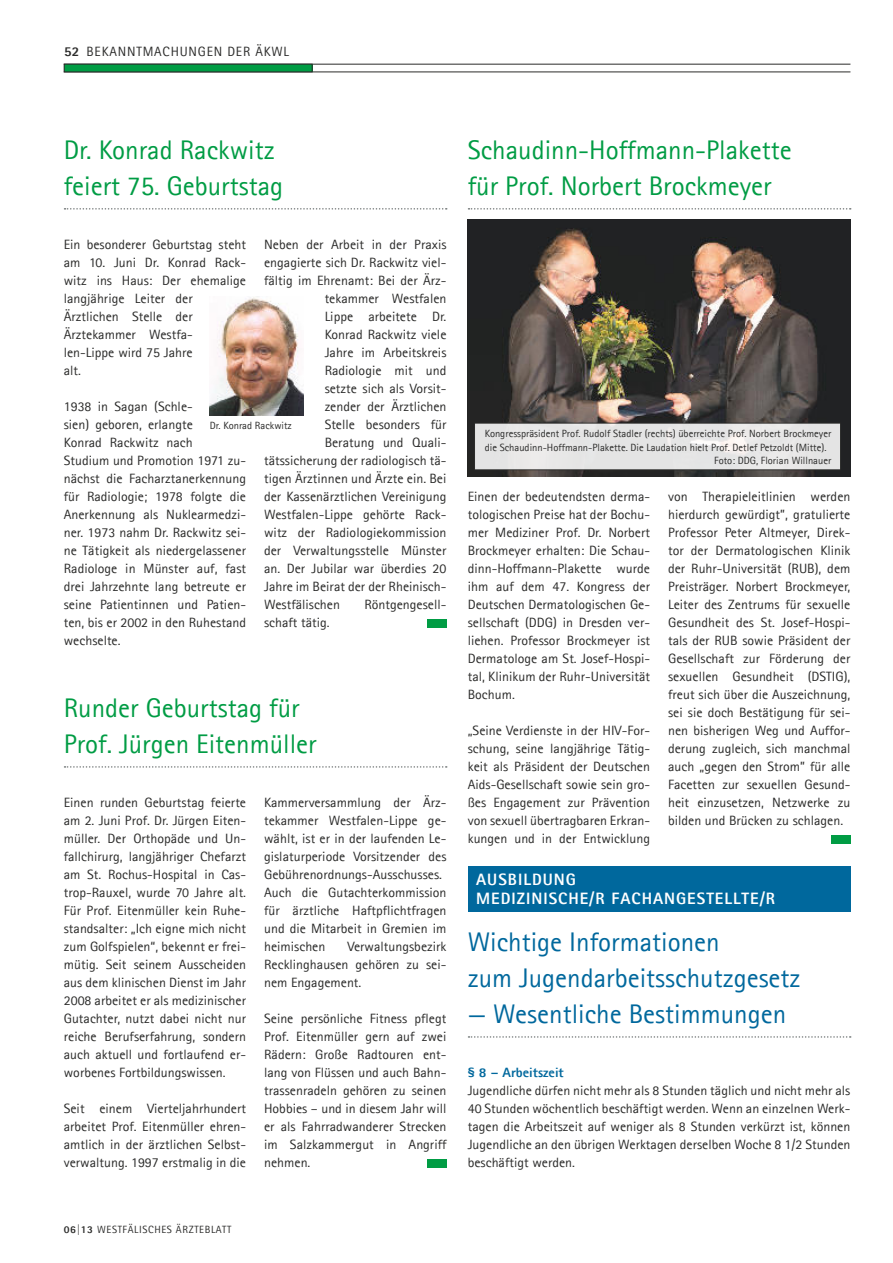
<style>
.page{position:relative;width:893px;height:1263px;background:#fff}
.page>*{position:absolute;margin:0;border:0;box-sizing:border-box;transform-origin:0 0}
.t1{font:27px/36px "Agfa Rotis Sans Serif";color:#009c44}
.t2{font:27px/36px "Agfa Rotis Sans Serif";color:#00689d}
.t3{font:800 16.5px/19.5px "Agfa Rotis Sans Serif";letter-spacing:.06em;color:#fff}
.t4{font:13.5px/18px "Agfa Rotis Sans Serif";color:#2b2b2a;text-align:justify}
.t5{font:13.5px "Agfa Rotis Sans Serif";letter-spacing:.06em;color:#2b2b2a}
.t6{font:800 13.5px "Agfa Rotis Sans Serif";color:#00689d}
.t7{font:10.5px "Agfa Rotis Sans Serif";color:#2b2b2a}
.t8{font:10.5px "Agfa Rotis Sans Serif";letter-spacing:.06em;color:#2b2b2a}
.s1{font-weight:800}
</style>
<div class="page">
<hr style="left:64px;top:64px;width:786px;height:1px;background:#2b2b2a">
<hr style="left:64px;top:72px;width:786px;height:1px;background:#2b2b2a">
<div style="left:64px;top:64px;width:248px;height:8px;background:#009c44"></div>
<div style="left:64px;top:64px;width:249px;height:8px;border:1px solid #2b2b2a"></div>
<div style="left:468px;top:866px;width:382px;height:45px;background:#00689d"></div>
<svg style="left:468px;top:1036px;width:383px;height:2px"></svg>
<div style="left:427px;top:1159px;width:19px;height:8px;background:#009c44"></div>
<svg style="left:65px;top:766px;width:382px;height:2px"></svg>
<div style="left:427px;top:619px;width:19px;height:8px;background:#009c44"></div>
<div style="left:831px;top:835px;width:19px;height:8px;background:#009c44"></div>
<img style="left:210px;top:296px;width:93px;height:119px">
<svg style="left:65px;top:208px;width:382px;height:2px"></svg>
<svg style="left:468px;top:208px;width:383px;height:2px"></svg>
<img style="left:468px;top:220px;width:382px;height:256px">
<div style="left:474px;top:423px;width:366px;height:47px;background:#e5e5e5"></div>
<div style="left:474px;top:423px;width:367px;height:47px;border:1px solid #2b2b2a"></div>
<p class="t5" style="left:64px;top:44px;width:226px"><span class="s1">52</span> BEKANNTMACHUNGEN DER ÄKWL</p>
<h1 class="t1" style="left:64px;top:132px;width:221px">Dr. Konrad Rackwitz feiert 75. Geburtstag</h1>
<h1 class="t1" style="left:468px;top:132px;width:325px">Schaudinn-Hoffmann-Plakette für Prof. Norbert Brockmeyer</h1>
<p class="t4" style="left:64px;top:236px;width:184px;text-align:left">Ein besonderer Geburtstag steht am 10. Juni Dr. Konrad Rack&shy;witz ins Haus: Der ehemalige langjährige Leiter der<br>Ärztlichen Stelle der<br>Ärztekammer Westfa&shy;len-Lippe wird 75 Jahre<br>alt.</p>
<p class="t4" style="left:64px;top:398px;width:184px;text-align:left">1938 in Sagan (Schle-<br>sien) geboren, erlangte<br>Konrad Rackwitz nach<br>Studium und Promotion 1971 zu&shy;nächst die Facharztanerkennung für Radiologie; 1978 folgte die<br>Anerkennung als Nuklearmedzi&shy;ner. 1973 nahm Dr. Rackwitz sei&shy;ne Tätigkeit als niedergelassener<br>Radiologe in Münster auf, fast drei Jahrzehnte lang betreute er seine Patientinnen und Patien&shy;ten, bis er 2002 in den Ruhestand wechselte.</p>
<p class="t4" style="left:264px;top:236px;width:184px">Neben der Arbeit in der Praxis</p>
<p class="t4" style="left:264px;top:254px;width:184px">engagierte sich Dr. Rackwitz viel-</p>
<p class="t4" style="left:264px;top:272px;width:184px">fältig im Ehrenamt: Bei der Ärz-</p>
<p class="t4" style="left:325px;top:290px;width:123px">tekammer Westfalen</p>
<p class="t4" style="left:325px;top:308px;width:123px">Lippe arbeitete Dr.</p>
<p class="t4" style="left:325px;top:326px;width:123px">Konrad Rackwitz viele</p>
<p class="t4" style="left:325px;top:344px;width:123px">Jahre im Arbeitskreis</p>
<p class="t4" style="left:325px;top:362px;width:123px">Radiologie mit und</p>
<p class="t4" style="left:325px;top:380px;width:123px">setzte sich als Vorsit-</p>
<p class="t4" style="left:325px;top:398px;width:123px">zender der Ärztlichen</p>
<p class="t4" style="left:325px;top:416px;width:123px">Stelle besonders für</p>
<p class="t4" style="left:325px;top:434px;width:123px">Beratung und Quali-</p>
<p class="t4" style="left:264px;top:452px;width:184px">tätssicherung der radiologisch tä-</p>
<p class="t4" style="left:264px;top:470px;width:184px">tigen Ärztinnen und Ärzte ein. Bei</p>
<p class="t4" style="left:264px;top:487px;width:184px">der Kassenärztlichen Vereinigung</p>
<p class="t4" style="left:264px;top:505px;width:184px">Westfalen-Lippe gehörte Rack-</p>
<p class="t4" style="left:264px;top:523px;width:184px">witz der Radiologiekommission</p>
<p class="t4" style="left:264px;top:541px;width:184px">der Verwaltungsstelle Münster</p>
<p class="t4" style="left:264px;top:559px;width:184px">an. Der Jubilar war überdies 20</p>
<p class="t4" style="left:264px;top:577px;width:184px">Jahre im Beirat der der Rheinisch-</p>
<p class="t4" style="left:264px;top:595px;width:77px">Westfälischen</p>
<p class="t4" style="left:364px;top:595px;width:84px">Röntgengesell-</p>
<p class="t4" style="left:264px;top:614px;width:67px">schaft tätig.</p>
<p class="t7" style="left:210px;top:420px;width:84px">Dr. Konrad Rackwitz</p>
<h1 class="t1" style="left:64px;top:690px;width:254px">Runder Geburtstag für<br>Prof. Jürgen Eitenmüller</h1>
<p class="t4" style="left:64px;top:794px;width:184px">Einen runden Geburtstag feierte am 2. Juni Prof. Dr. Jürgen Eiten&shy;müller. Der Orthopäde und Un&shy;fallchirurg, langjähriger Chefarzt am St. Rochus-Hospital in Cas&shy;trop-Rauxel, wurde 70 Jahre alt.<br>Für Prof. Eitenmüller kein Ruhe&shy;standsalter: „Ich eigne mich nicht zum Golfspielen“, bekennt er frei&shy;mütig. Seit seinem Ausscheiden aus dem klinischen Dienst im Jahr 2008 arbeitet er als medizinischer Gutachter, nutzt dabei nicht nur reiche Berufserfahrung, sondern auch aktuell und fortlaufend er&shy;worbenes Fortbildungswissen.</p>
<p class="t4" style="left:64px;top:1100px;width:184px">Seit einem Vierteljahrhundert arbeitet Prof. Eitenmüller ehren&shy;amtlich in der ärztlichen Selbst&shy;verwaltung. 1997 erstmalig in die</p>
<p class="t4" style="left:264px;top:794px;width:184px;text-align:left">Kammerversammlung der Ärz&shy;tekammer Westfalen-Lippe ge&shy;wählt, ist er in der laufenden Le&shy;gislaturperiode Vorsitzender des<br>Gebührenordnungs-Ausschusses.<br>Auch die Gutachterkommission für ärztliche Haftpflichtfragen und die Mitarbeit in Gremien im heimischen</p>
<p class="t4" style="left:264px;top:937px;width:184px;text-indent:83px">Verwaltungsbezirk Recklinghausen gehören zu sei&shy;nem Engagement.</p>
<p class="t4" style="left:264px;top:1009px;width:184px">Seine persönliche Fitness pflegt Prof. Eitenmüller gern auf zwei Rädern: Große Radtouren ent&shy;lang von Flüssen und auch Bahn&shy;trassenradeln gehören zu seinen Hobbies – und in diesem Jahr will er als Fahrradwanderer Strecken im Salzkammergut in Angriff nehmen.</p>
<p class="t7" style="left:485px;top:427px;width:348px">Kongresspräsident Prof. Rudolf Stadler (rechts) überreichte Prof. Norbert Brockmeyer</p>
<p class="t7" style="left:485px;top:441px;width:343px">die Schaudinn-Hoffmann-Plakette. Die Laudation hielt Prof. Detlef Petzoldt (Mitte).</p>
<p class="t7" style="left:714px;top:454px;width:119px">Foto: DDG, Florian Willnauer</p>
<p class="t4" style="left:468px;top:488px;width:184px">Einen der bedeutendsten derma&shy;tologischen Preise hat der Bochu&shy;mer Mediziner Prof. Dr. Norbert Brockmeyer erhalten: Die Schau&shy;dinn-Hoffmann-Plakette wurde ihm auf dem 47. Kongress der Deutschen Dermatologischen Ge&shy;sellschaft (DDG) in Dresden ver&shy;liehen. Professor Brockmeyer ist Dermatologe am St. Josef-Hospi&shy;tal, Klinikum der Ruhr-Universität Bochum.</p>
<p class="t4" style="left:468px;top:722px;width:184px">„Seine Verdienste in der HIV-For&shy;schung, seine langjährige Tätig&shy;keit als Präsident der Deutschen Aids-Gesellschaft sowie sein gro&shy;ßes Engagement zur Prävention von sexuell übertragbaren Erkran&shy;kungen und in der Entwicklung</p>
<p class="t4" style="left:668px;top:488px;width:184px">von Therapieleitlinien werden hierdurch gewürdigt”, gratulierte Professor Peter Altmeyer, Direk&shy;tor der Dermatologischen Klinik der Ruhr-Universität (RUB), dem Preisträger. Norbert Brockmeyer, Leiter des Zentrums für sexuelle Gesundheit des St. Josef-Hospi&shy;tals der RUB sowie Präsident der Gesellschaft zur Förderung der sexuellen Gesundheit (DSTIG), freut sich über die Auszeichnung, sei sie doch Bestätigung für sei&shy;nen bisherigen Weg und Auffor&shy;derung zugleich, sich manchmal auch „gegen den Strom” für alle Facetten zur sexuellen Gesund&shy;heit einzusetzen, Netzwerke zu bilden und Brücken zu schlagen.</p>
<p class="t3" style="left:476px;top:869px;width:300px">AUSBILDUNG<br>MEDIZINISCHE/R FACHANGESTELLTE/R</p>
<h1 class="t2" style="left:468px;top:924px;width:334px">Wichtige Informationen<br>zum Jugendarbeitsschutzgesetz</h1>
<h1 class="t2" style="left:468px;top:996px;width:320px">— Wesentliche Bestimmungen</h1>
<p class="t6" style="left:468px;top:1064px;width:98px">§ 8 – Arbeitszeit</p>
<p class="t4" style="left:468px;top:1082px;width:384px">Jugendliche dürfen nicht mehr als 8 Stunden täglich und nicht mehr als 40 Stunden wöchentlich beschäftigt werden. Wenn an einzelnen Werk&shy;tagen die Arbeitszeit auf weniger als 8 Stunden verkürzt ist, können Jugendliche an den übrigen Werktagen derselben Woche 8 1/2 Stunden beschäftigt werden.</p>
<p class="t8" style="left:64px;top:1223px;width:169px"><span class="s1">06|13</span> WESTFÄLISCHES ÄRZTEBLATT</p>
</div>
